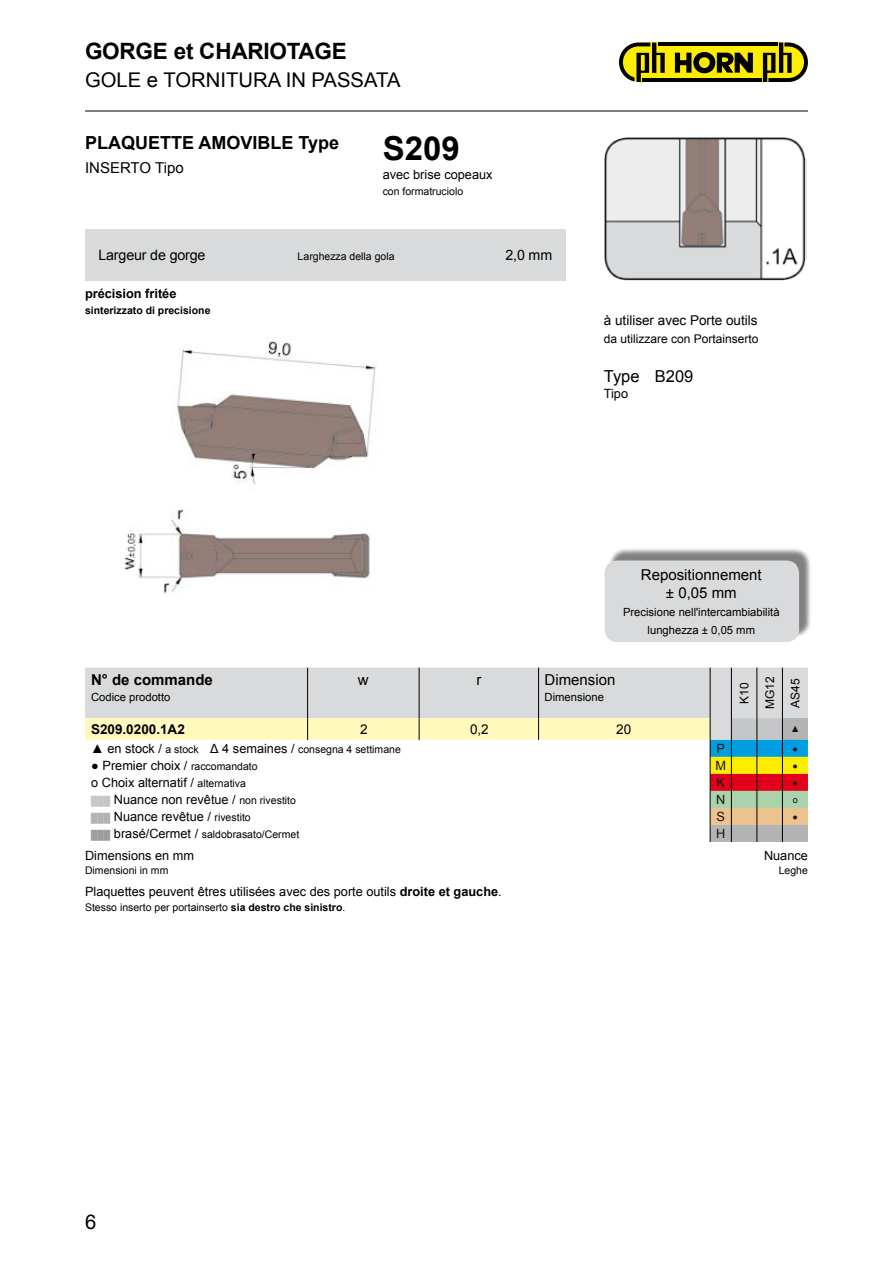
<style>
.page{position:relative;width:893px;height:1263px;background:#fff}
.page>*{position:absolute;margin:0;border:0;box-sizing:border-box;transform-origin:0 0}
.t1{font:700 33px "Arial";color:#000}
.t2{font:700 22.5px "Arial";letter-spacing:-.01em;color:#000}
.t3{font:20.25px "Arial";color:#000}
.t4{font:700 18px "Arial";color:#000}
.t5{font:16.5px "Arial";color:#000}
.t6{font:15px/18px "Arial";color:#000;text-align:center}
.t7{font:700 15px "Arial";color:#000}
.t8{font:14.25px "Arial";letter-spacing:-.01em;color:#000}
.t9{font:13.5px "Arial";color:#000}
.t10{font:700 13.5px "Arial";color:#000}
.t11{font:12.75px "Arial";color:#000}
.t12{font:700 12.75px "Arial";color:#000}
.t13{font:12.75px "Arial";color:#141314}
.t14{font:12px/25.5px "Arial";color:#000;text-align:center}
.t15{font:11.25px/18px "Arial";color:#000;text-align:center}
.t16{font:10.5px "Arial";color:#000}
.t17{font:700 10.5px "Arial";color:#000}
.t18{font:9px "Arial";color:#141314}
.s1{font-size:12.75px}
.s2{font-size:10.5px}
.s3{font-size:9px;color:#c5c6c8}
.s4{font-size:9px;color:#b1b3b4}
.s5{font-size:9px;color:#9c9d9f}
.s6{font-weight:700}
</style>
<div class="page">
<div style="left:85px;top:668px;width:723px;height:50px;background:#d9dadb"></div>
<hr style="left:307px;top:668px;width:1px;height:50px;background:#000">
<hr style="left:419px;top:668px;width:1px;height:50px;background:#000">
<hr style="left:538px;top:668px;width:1px;height:50px;background:#000">
<hr style="left:710px;top:668px;width:1px;height:50px;background:#000">
<hr style="left:731px;top:668px;width:1px;height:50px;background:#000">
<hr style="left:757px;top:668px;width:1px;height:50px;background:#000">
<hr style="left:782px;top:668px;width:1px;height:50px;background:#000">
<svg style="left:85px;top:718px;width:723px;height:124px"></svg>
<img style="left:124px;top:341px;width:254px;height:253px">
<img style="left:604px;top:137px;width:203px;height:144px">
<div style="left:608px;top:547px;width:204px;height:91px;background:#000;opacity:.5"></div>
<div style="left:605px;top:560px;width:194px;height:82px;background:#d9dadb;border-radius:13px"></div>
<div style="left:85px;top:230px;width:481px;height:51px;background:#d9dadb"></div>
<hr style="left:85px;top:111px;width:723px;height:1px;background:#000">
<div style="left:620px;top:43px;width:188px;height:39px;background:#ffed00;border-radius:20px"></div>
<svg style="left:675px;top:52px;width:78px;height:21px"></svg>
<hr style="left:658px;top:43px;width:120px;height:3px;background:#000">
<hr style="left:642px;top:78px;width:120px;height:4px;background:#000">
<svg style="left:619px;top:43px;width:46px;height:39px"></svg>
<svg style="left:763px;top:43px;width:45px;height:39px"></svg>
<h2 class="t2" style="left:85px;top:36px;width:263px">GORGE et CHARIOTAGE</h2>
<h3 class="t3" style="left:85px;top:67px;width:317px">GOLE e TORNITURA IN PASSATA</h3>
<h3 class="t4" style="left:85px;top:131px;width:255px">PLAQUETTE AMOVIBLE Type</h3>
<p class="t6" style="left:85px;top:158px;width:100px">INSERTO Tipo</p>
<h1 class="t1" style="left:383px;top:126px;width:79px">S209</h1>
<p class="t11" style="left:383px;top:167px;width:111px">avec brise copeaux</p>
<p class="t16" style="left:383px;top:184px;width:82px">con formatruciolo</p>
<p class="t8" style="left:98px;top:246px;width:109px">Largeur de gorge</p>
<p class="t16" style="left:298px;top:250px;width:98px">Larghezza della gola</p>
<p class="t8" style="left:505px;top:246px;width:48px">2,0 mm</p>
<p class="t12" style="left:85px;top:285px;width:93px">précision fritée</p>
<p class="t17" style="left:85px;top:303px;width:127px">sinterizzato di precisione</p>
<p class="t9" style="left:604px;top:311px;width:155px">à utiliser avec Porte outils</p>
<p class="t14" style="left:604px;top:326px;width:156px">da utilizzare con Portainserto</p>
<p class="t5" style="left:604px;top:365px;width:37px">Type</p>
<p class="t11" style="left:604px;top:386px;width:26px">Tipo</p>
<p class="t5" style="left:655px;top:365px;width:40px">B209</p>
<p class="t6" style="left:641px;top:566px;width:122px">Repositionnement ± 0,05 mm</p>
<p class="t15" style="left:623px;top:603px;width:158px">Precisione nell'intercambiabilità lunghezza ± 0,05 mm</p>
<p class="t7" style="left:91px;top:669px;width:123px">N° de commande</p>
<p class="t15" style="left:91px;top:688px;width:81px">Codice prodotto</p>
<p class="t6" style="left:358px;top:670px;width:12px">w</p>
<p class="t6" style="left:476px;top:670px;width:6px">r</p>
<p class="t6" style="left:545px;top:670px;width:72px">Dimension</p>
<p class="t15" style="left:545px;top:688px;width:61px">Dimensione</p>
<p class="t14" style="left:732px;top:709px;width:34px;rotate:-90deg">K10<br>MG12<br>AS45</p>
<p class="t10" style="left:91px;top:720px;width:95px">S209.0200.1A2</p>
<p class="t9" style="left:360px;top:720px;width:9px">2</p>
<p class="t9" style="left:470px;top:720px;width:20px">0,2</p>
<p class="t9" style="left:616px;top:720px;width:17px">20</p>
<p class="t18" style="left:791px;top:723px;width:10px">▲</p>
<p class="t16" style="left:91px;top:743px;width:311px"><span class="s1">▲ en stock /</span> a stock <span class="s1">Δ 4 semaines /</span> consegna 4 settimane</p>
<p class="t13" style="left:717px;top:740px;width:10px">P</p>
<p class="t18" style="left:792px;top:743px;width:7px">●</p>
<p class="t11" style="left:91px;top:757px;width:168px">● Premier choix / <span class="s2">raccomandato</span></p>
<p class="t13" style="left:715px;top:757px;width:12px">M</p>
<p class="t18" style="left:792px;top:760px;width:7px">●</p>
<p class="t11" style="left:91px;top:774px;width:156px">ο Choix alternatif / <span class="s2">alternativa</span></p>
<p class="t13" style="left:716px;top:774px;width:10px">K</p>
<p class="t18" style="left:792px;top:777px;width:7px">●</p>
<p class="t11" style="left:91px;top:791px;width:206px"><span class="s3">███</span> Nuance non revêtue / <span class="s2">non rivestito</span></p>
<p class="t13" style="left:716px;top:791px;width:11px">N</p>
<p class="t18" style="left:793px;top:794px;width:7px">ο</p>
<p class="t11" style="left:91px;top:808px;width:161px"><span class="s4">███</span> Nuance revêtue / <span class="s2">rivestito</span></p>
<p class="t13" style="left:716px;top:808px;width:10px">S</p>
<p class="t18" style="left:792px;top:811px;width:7px">●</p>
<p class="t16" style="left:91px;top:828px;width:210px"><span class="s5">███</span> <span class="s1">brasé/Cermet /</span> saldobrasato/Cermet</p>
<p class="t13" style="left:716px;top:825px;width:11px">H</p>
<p class="t11" style="left:85px;top:847px;width:111px">Dimensions en mm</p>
<p class="t16" style="left:85px;top:864px;width:85px">Dimensioni in mm</p>
<p class="t11" style="left:85px;top:883px;width:418px">Plaquettes peuvent êtres utilisées avec des porte outils <span class="s6">droite et gauche</span>.</p>
<p class="t16" style="left:85px;top:900px;width:262px">Stesso inserto per portainserto <span class="s6">sia destro che sinistro</span>.</p>
<h3 class="t3" style="left:85px;top:1209px;width:13px">6</h3>
<p class="t11" style="left:764px;top:847px;width:45px">Nuance</p>
<p class="t16" style="left:779px;top:864px;width:31px">Leghe</p>
</div>
